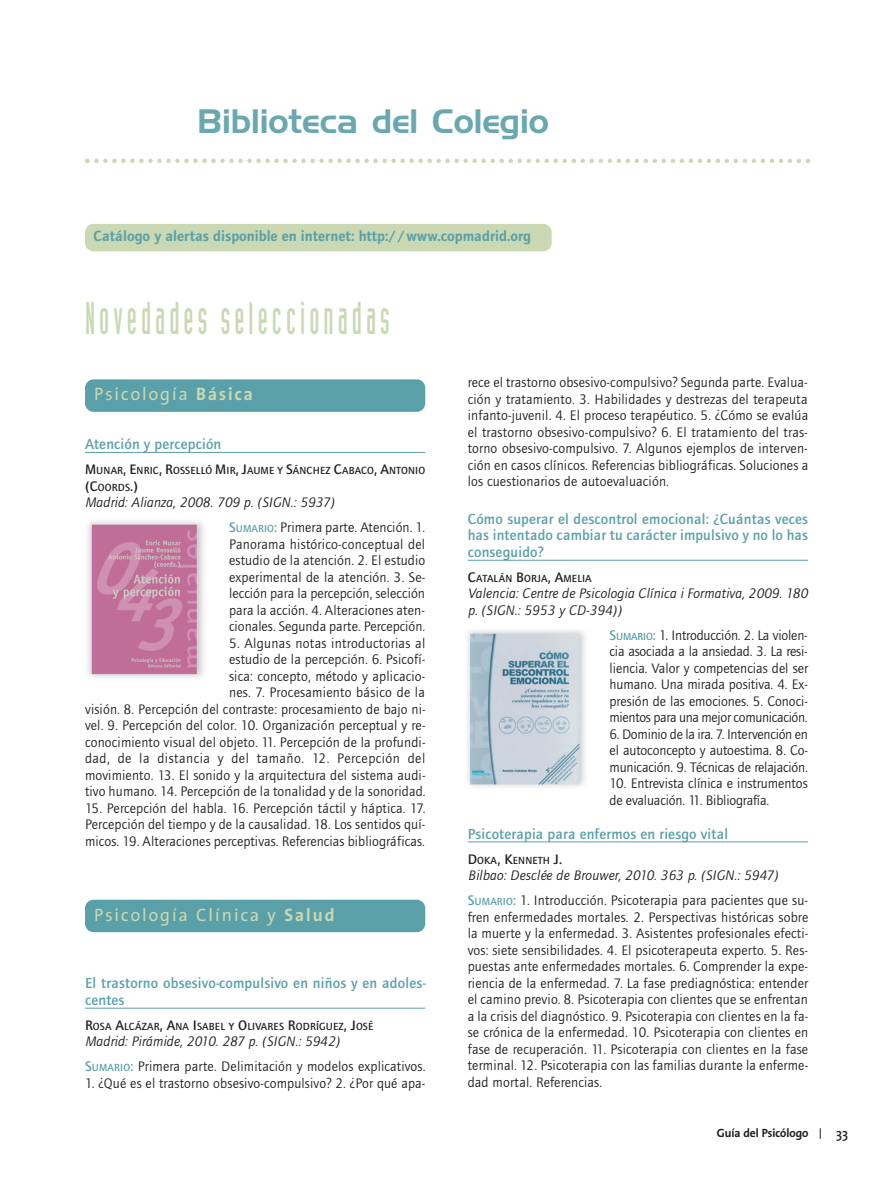
<style>
.page{position:relative;width:893px;height:1191px;background:#fff}
.page>*{position:absolute;margin:0;border:0;box-sizing:border-box;transform-origin:0 0}
.t1{font:45px "Industria Solid";letter-spacing:.12em;color:#cad8b3;scale:.76 1}
.t2{font:33px "Handel Gothic BT";color:#69a8af}
.t3{font:18px "Thesis Sans";letter-spacing:.115em;color:#cad8b3}
.t4{font:500 15px/16.5px "Foundry Journal";letter-spacing:.01em;color:#5aa0a8}
.t5{font:600 15px "Foundry Journal";color:#5aa0a8}
.t6{font:14.25px/16.5px "Foundry Journal";letter-spacing:.01em;color:#231f20;text-align:justify}
.t7{font:italic 14.25px/25px "Foundry Journal";letter-spacing:.01em;color:#231f20}
.t8{font:600 13.5px "Thesis Sans";color:#231f20}
.t9{font:700 12px "Thesis Sans";color:#231f20}
.t10{font:500 10.65px/16.5px "Foundry Journal";letter-spacing:.015em;color:#231f20}
.s1{font-weight:700}
.s2{font-size:14.25px}
.s3{font-weight:500;font-style:normal;color:#5aa0a8}
.s4{font-weight:500;font-style:normal;font-size:10.65px;color:#5aa0a8}
.s5{font-style:normal}
.s6{font-style:italic}
.s7{font-weight:500;color:#5aa0a8}
.s8{font-weight:500;font-size:10.65px;color:#5aa0a8}
</style>
<div class="page">
<hr style="left:85px;top:452px;width:340px;height:1px;background:#5aa0a8">
<hr style="left:85px;top:1007px;width:340px;height:1px;background:#5aa0a8">
<hr style="left:468px;top:560px;width:340px;height:1px;background:#5aa0a8">
<hr style="left:468px;top:841px;width:340px;height:1px;background:#5aa0a8">
<div style="left:85px;top:224px;width:467px;height:27px;background:#cad8b3;border-radius:9px"></div>
<svg style="left:85px;top:159px;width:725px;height:4px"></svg>
<img style="left:87px;top:521px;width:117px;height:157px">
<div style="left:85px;top:379px;width:340px;height:33px;background:#5aa0a8;border-radius:9px"></div>
<div style="left:85px;top:899px;width:340px;height:33px;background:#5aa0a8;border-radius:9px"></div>
<img style="left:467px;top:630px;width:118px;height:157px">
<p class="t2" style="left:197px;top:109px;width:353px">Biblioteca del Colegio</p>
<p class="t5" style="left:94px;top:231px;width:439px">Catálogo y alertas disponible en internet: http://www.copmadrid.org</p>
<p class="t1" style="left:85px;top:302px;width:402px">Novedades seleccionadas</p>
<p class="t3" style="left:94px;top:387px;width:160px">Psicología <span class="s1">Básica</span></p>
<p class="t4" style="left:85px;top:437px;width:138px">Atención y percepción</p>
<p class="t10" style="left:85px;top:463px;width:342px"><span class="s2">M</span>UNAR<span class="s2">, E</span>NRIC<span class="s2">, R</span>OSSELLÓ <span class="s2">M</span>IR<span class="s2">, J</span>AUME Y <span class="s2">S</span>ÁNCHEZ <span class="s2">C</span>ABACO<span class="s2">, A</span>NTONIO <span class="s2">(C</span>OORDS<span class="s2">.)</span></p>
<p class="t7" style="left:229px;top:489px;width:198px;text-indent:-144px">Madrid: Alianza, 2008. 709 p. (SIGN.: 5937)<br><span class="s3">S</span><span class="s4">UMARIO</span><span class="s3">:</span> <span class="s5">Primera parte. Atención. 1.</span></p>
<p class="t6" style="left:229px;top:535px;width:198px">Panorama histórico-conceptual del estudio de la atención. 2. El estudio experimental de la atención. 3. Se&shy;lección para la percepción, selección para la acción. 4. Alteraciones aten&shy;cionales. Segunda parte. Percepción.</p>
<p class="t6" style="left:85px;top:634px;width:342px;text-align:right">5. Algunas notas introductorias al<br>estudio de la percepción. 6. Psicofí-<br>sica: concepto, método y aplicacio-<br>nes. 7. Procesamiento básico de la<br>visión. 8. Percepción del contraste: procesamiento de bajo ni&shy;vel. 9. Percepción del color. 10. Organización perceptual y re&shy;conocimiento visual del objeto. 11. Percepción de la profundi&shy;dad, de la distancia y del tamaño. 12. Percepción del movimiento. 13. El sonido y la arquitectura del sistema audi&shy;tivo humano. 14. Percepción de la tonalidad y de la sonoridad.</p>
<p class="t6" style="left:85px;top:799px;width:342px">15. Percepción del habla. 16. Percepción táctil y háptica. 17.<br>Percepción del tiempo y de la causalidad. 18. Los sentidos quí&shy;micos. 19. Alteraciones perceptivas. Referencias bibliográficas.</p>
<p class="t3" style="left:94px;top:907px;width:242px">Psicología Clínica y <span class="s1">Salud</span></p>
<p class="t4" style="left:85px;top:976px;width:342px">El trastorno obsesivo-compulsivo en niños y en adoles&shy;centes</p>
<p class="t10" style="left:85px;top:1018px;width:290px"><span class="s2">R</span>OSA <span class="s2">A</span>LCÁZAR<span class="s2">, A</span>NA <span class="s2">I</span>SABEL Y <span class="s2">O</span>LIVARES <span class="s2">R</span>ODRÍGUEZ<span class="s2">, J</span>OSÉ</p>
<p class="t6" style="left:85px;top:1028px;width:342px;line-height:25px"><span class="s6">Madrid: Pirámide, 2010. 287 p. (SIGN.: 5942)<br></span><span class="s7">S</span><span class="s8">UMARIO</span><span class="s7">:</span> Primera parte. Delimitación y modelos explicativos.</p>
<p class="t6" style="left:85px;top:1074px;width:342px">1. ¿Qué es el trastorno obsesivo-compulsivo? 2. ¿Por qué apa-</p>
<p class="t6" style="left:468px;top:374px;width:342px">rece el trastorno obsesivo-compulsivo? Segunda parte. Evalua&shy;ción y tratamiento. 3. Habilidades y destrezas del terapeuta infanto-juvenil. 4. El proceso terapéutico. 5. ¿Cómo se evalúa el trastorno obsesivo-compulsivo? 6. El tratamiento del tras&shy;torno obsesivo-compulsivo. 7. Algunos ejemplos de interven&shy;ción en casos clínicos. Referencias bibliográficas. Soluciones a los cuestionarios de autoevaluación.</p>
<p class="t4" style="left:468px;top:512px;width:342px;text-align:justify">Cómo superar el descontrol emocional: ¿Cuántas veces has intentado cambiar tu carácter impulsivo y no lo has conseguido?</p>
<p class="t10" style="left:468px;top:571px;width:125px"><span class="s2">C</span>ATALÁN <span class="s2">B</span>ORJA<span class="s2">, A</span>MELIA</p>
<p class="t7" style="left:468px;top:585px;width:341px;line-height:16.5px">Valencia: Centre de Psicologia Clínica i Formativa, 2009. 180 p. (SIGN.: 5953 y CD-394))</p>
<p class="t6" style="left:609px;top:627px;width:200px"><span class="s7">S</span><span class="s8">UMARIO</span><span class="s7">:</span> 1. Introducción. 2. La violen&shy;cia asociada a la ansiedad. 3. La resi&shy;liencia. Valor y competencias del ser humano. Una mirada positiva. 4. Ex&shy;presión de las emociones. 5. Conoci&shy;mientos para una mejor comunicación.</p>
<p class="t6" style="left:609px;top:726px;width:200px">6. Dominio de la ira. 7. Intervención en el autoconcepto y autoestima. 8. Co&shy;municación. 9. Técnicas de relajación.</p>
<p class="t6" style="left:609px;top:775px;width:200px">10. Entrevista clínica e instrumentos de evaluación. 11. Bibliografía.</p>
<p class="t4" style="left:468px;top:826px;width:262px">Psicoterapia para enfermos en riesgo vital</p>
<p class="t10" style="left:468px;top:852px;width:96px"><span class="s2">D</span>OKA<span class="s2">, K</span>ENNETH <span class="s2">J.</span></p>
<p class="t7" style="left:468px;top:862px;width:342px">Bilbao: Desclée de Brouwer, 2010. 363 p. (SIGN.: 5947)<br><span class="s3">S</span><span class="s4">UMARIO</span><span class="s3">:</span> <span class="s5">1. Introducción. Psicoterapia para pacientes que su-</span></p>
<p class="t6" style="left:468px;top:908px;width:342px">fren enfermedades mortales. 2. Perspectivas históricas sobre la muerte y la enfermedad. 3. Asistentes profesionales efecti&shy;vos: siete sensibilidades. 4. El psicoterapeuta experto. 5. Res&shy;puestas ante enfermedades mortales. 6. Comprender la expe&shy;riencia de la enfermedad. 7. La fase prediagnóstica: entender el camino previo. 8. Psicoterapia con clientes que se enfrentan a la crisis del diagnóstico. 9. Psicoterapia con clientes en la fa&shy;se crónica de la enfermedad. 10. Psicoterapia con clientes en fase de recuperación. 11. Psicoterapia con clientes en la fase terminal. 12. Psicoterapia con las familias durante la enferme&shy;dad mortal. Referencias.</p>
<p class="t9" style="left:717px;top:1128px;width:93px">Guía del Psicólogo</p>
<p class="t8" style="left:836px;top:1128px;width:13px">33</p>
</div>
